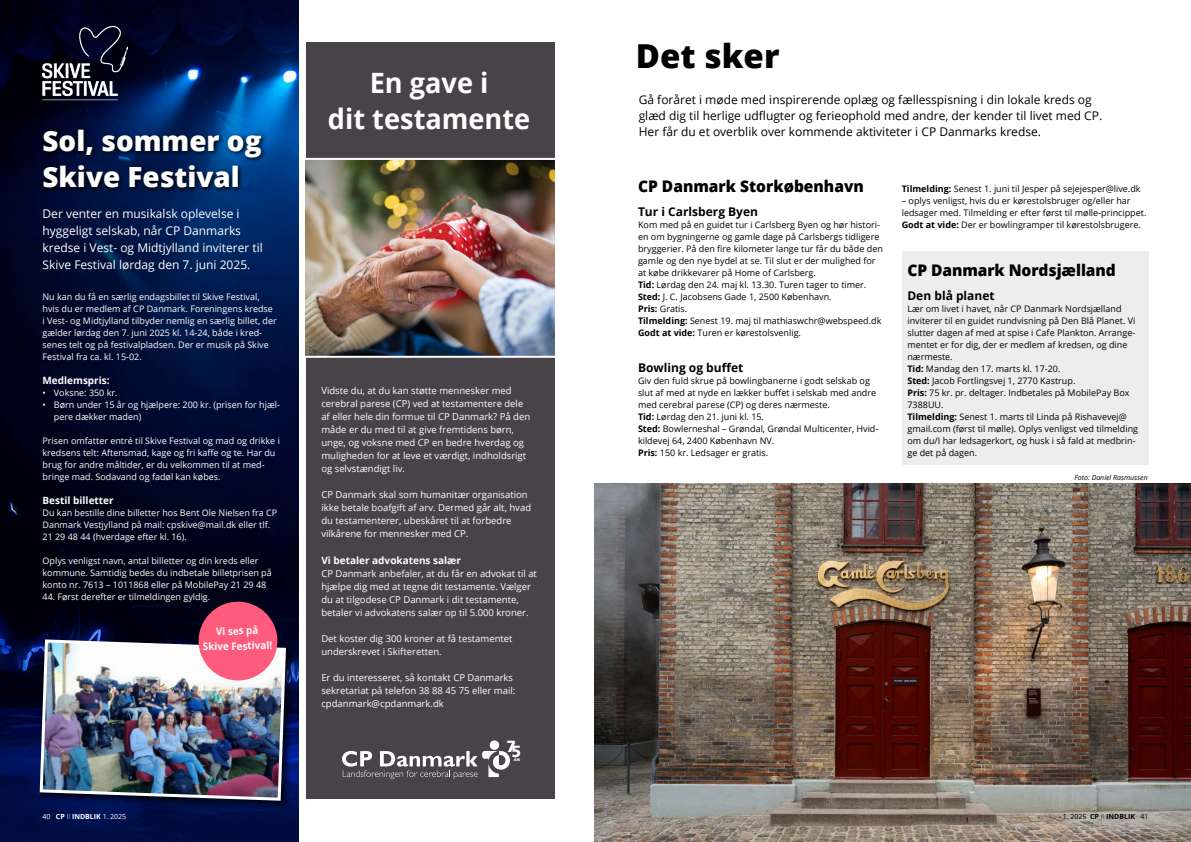
<style>
.page{position:relative;width:1191px;height:842px;background:#fff}
.page>*{position:absolute;margin:0;border:0;box-sizing:border-box;transform-origin:0 0}
.t1{font:800 33px "Open Sans";color:#000}
.t2{font:700 28px/36.3px "Open Sans";color:#fff;text-align:center}
.t3{font:800 27.8px/36.5px "Open Sans";color:#fff}
.t4{font:900 16.1px "Frutiger LT Std";color:#fff}
.t5{font:800 16px "Open Sans";color:#000}
.t6{font:12px/16px "Open Sans";color:#000}
.t7{font:12px/17px "Open Sans";color:#fff}
.t8{font:700 12px "Open Sans";color:#000}
.t9{font:700 10.4px/15.1px "Open Sans";color:#fff;text-align:center;scale:.95 1}
.t10{font:700 10px "Open Sans";color:#fff}
.t11{font:9.5px/13px "Open Sans";color:#fff}
.t12{font:9px/12px "Open Sans";color:#000}
.t13{font:9px/12px "Open Sans";color:#fff}
.t14{font:italic 7px "Open Sans";color:#000}
.t15{font:700 7px "Open Sans";color:#fff}
.t16{font:700 7px "Open Sans";color:#000}
.t17{font:700 3.9px "Gill Sans";color:#fff;scale:1.05 1}
.s1{font-weight:700}
.s2{font-weight:400}
.s3{font-weight:300}
</style>
<div class="page">
<div style="left:901px;top:251px;width:247px;height:214px;background:#ededed"></div>
<img style="left:594px;top:483px;width:597px;height:359px">
<img style="left:0;top:0;width:299px;height:842px">
<div style="left:38px;top:637px;width:258px;height:174px;background:#000;opacity:.75"></div>
<img style="left:38px;top:638px;width:249px;height:164px">
<svg style="left:40px;top:126px;width:227px;height:67px;background:#001b45"></svg>
<img style="left:43px;top:26px;width:85px;height:83px">
<svg style="left:198px;top:601px;width:80px;height:80px;background:#df627e"></svg>
<div style="left:306px;top:43px;width:248px;height:756px;background:#484348"></div>
<img style="left:306px;top:160px;width:249px;height:196px">
<hr style="left:304px;top:356px;width:291px;height:2px;background:#fff">
<hr style="left:303px;top:158px;width:293px;height:2px;background:#fff">
<svg style="left:342px;top:740px;width:168px;height:39px"></svg>
<h3 class="t3" style="left:43px;top:121px;width:220px">Sol, sommer og<br>Skive Festival</h3>
<h3 class="t7" style="left:43px;top:205px;width:222px">Der venter en musikalsk oplevelse i hyggeligt selskab, når CP Danmarks kredse i Vest- og Midtjylland inviterer til Skive Festival lørdag den 7. juni 2025.</h3>
<p class="t13" style="left:43px;top:291px;width:236px">Nu kan du få en særlig endagsbillet til Skive Festival, hvis du er medlem af CP Danmark. Foreningens kredse i Vest- og Midtjylland tilbyder nemlig en særlig billet, der gælder lørdag den 7. juni 2025 kl. 14-24, både i kred&shy;senes telt og på festivalpladsen. Der er musik på Skive Festival fra ca. kl. 15-02.</p>
<p class="t10" style="left:43px;top:373px;width:69px">Medlemspris:</p>
<p class="t13" style="left:43px;top:387px;width:77px">• Voksne: 350 kr.</p>
<p class="t13" style="left:54px;top:399px;width:228px;text-indent:-11px">• Børn under 15 år og hjælpere: 200 kr. (prisen for hjæl&shy;pere dækker maden)</p>
<p class="t13" style="left:43px;top:435px;width:239px">Prisen omfatter entré til Skive Festival og mad og drikke i kredsens telt: Aftensmad, kage og fri kaffe og te. Har du brug for andre måltider, er du velkommen til at med&shy;bringe mad. Sodavand og fadøl kan købes.</p>
<p class="t10" style="left:43px;top:493px;width:73px">Bestil billetter</p>
<p class="t13" style="left:43px;top:507px;width:236px">Du kan bestille dine billetter hos Bent Ole Nielsen fra CP<br>Danmark Vestjylland på mail: cpskive@mail.dk eller tlf.<br>21 29 48 44 (hverdage efter kl. 16).</p>
<p class="t13" style="left:43px;top:555px;width:231px">Oplys venligst navn, antal billetter og din kreds eller kommune. Samtidig bedes du indbetale billetprisen på konto nr. 7613 – 1011868 eller på MobilePay 21 29 48</p>
<p class="t13" style="left:43px;top:590px;width:169px">44. Først derefter er tilmeldingen gyldig.</p>
<p class="t9" style="left:202px;top:623px;width:74px;rotate:-1deg">Vi ses på<br>Skive Festival!</p>
<h2 class="t2" style="left:328px;top:64px;width:204px">En gave i<br>dit testamente</h2>
<p class="t11" style="left:321px;top:384px;width:210px">Vidste du, at du kan støtte mennesker med cerebral parese (CP) ved at testamentere dele af eller hele din formue til CP Danmark? På den måde er du med til at give fremtidens børn, unge, og voksne med CP en bedre hverdag og muligheden for at leve et værdigt, indholdsrigt og selvstændigt liv.</p>
<p class="t11" style="left:321px;top:488px;width:211px">CP Danmark skal som humanitær organisation ikke betale boafgift af arv. Dermed går alt, hvad du testamenterer, ubeskåret til at forbedre vilkårene for mennesker med CP.</p>
<p class="t10" style="left:321px;top:553px;width:141px">Vi betaler advokatens salær</p>
<p class="t11" style="left:321px;top:567px;width:217px">CP Danmark anbefaler, at du får en advokat til at hjælpe dig med at tegne dit testamente. Vælger du at tilgodese CP Danmark i dit testamente, betaler vi advokatens salær op til 5.000 kroner.</p>
<p class="t11" style="left:321px;top:632px;width:193px">Det koster dig 300 kroner at få testamentet underskrevet i Skifteretten.</p>
<p class="t11" style="left:321px;top:671px;width:195px">Er du interesseret, så kontakt CP Danmarks sekretariat på telefon 38 88 45 75 eller mail: cpdanmark@cpdanmark.dk</p>
<h3 class="t4" style="left:506px;top:739px;width:16px">75</h3>
<p class="t17" style="left:514px;top:757px;width:8px">ÅR</p>
<h1 class="t1" style="left:636px;top:31px;width:145px">Det sker</h1>
<h3 class="t6" style="left:639px;top:91px;width:465px">Gå foråret i møde med inspirerende oplæg og fællesspisning i din lokale kreds og glæd dig til herlige udflugter og ferieophold med andre, der kender til livet med CP.<br>Her får du et overblik over kommende aktiviteter i CP Danmarks kredse.</h3>
<h3 class="t5" style="left:638px;top:174px;width:227px">CP Danmark Storkøbenhavn</h3>
<h3 class="t8" style="left:638px;top:203px;width:122px">Tur i Carlsberg Byen</h3>
<p class="t12" style="left:638px;top:219px;width:246px">Kom med på en guidet tur i Carlsberg Byen og hør histori&shy;en om bygningerne og gamle dage på Carlsbergs tidligere bryggerier. På den fire kilometer lange tur får du både den gamle og den nye bydel at se. Til slut er der mulighed for at købe drikkevarer på Home of Carlsberg.<br><span class="s1">Tid:</span> Lørdag den 24. maj kl. 13.30. Turen tager to timer.<br><span class="s1">Sted:</span> J. C. Jacobsens Gade 1, 2500 København.<br><span class="s1">Pris:</span> Gratis.<br><span class="s1">Tilmelding:</span> Senest 19. maj til mathiaswchr@webspeed.dk <span class="s1">Godt at vide:</span> Turen er kørestolsvenlig.</p>
<h3 class="t8" style="left:638px;top:359px;width:107px">Bowling og buffet</h3>
<p class="t12" style="left:638px;top:375px;width:242px">Giv den fuld skrue på bowlingbanerne i godt selskab og slut af med at nyde en lækker buffet i selskab med andre med cerebral parese (CP) og deres nærmeste.<br><span class="s1">Tid:</span> Lørdag den 21. juni kl. 15.<br><span class="s1">Sted:</span> Bowlerneshal – Grøndal, Grøndal Multicenter, Hvid&shy;kildevej 64, 2400 København NV.<br><span class="s1">Pris:</span> 150 kr. Ledsager er gratis.</p>
<p class="t12" style="left:901px;top:183px;width:240px"><span class="s1">Tilmelding:</span> Senest 1. juni til Jesper på sejejesper@live.dk</p>
<p class="t12" style="left:901px;top:195px;width:246px">– oplys venligst, hvis du er kørestolsbruger og/eller har ledsager med. Tilmelding er efter først til mølle-princippet.<br><span class="s1">Godt at vide:</span> Der er bowlingramper til kørestolsbrugere.</p>
<h3 class="t5" style="left:907px;top:258px;width:210px">CP Danmark Nordsjælland</h3>
<h3 class="t8" style="left:907px;top:287px;width:89px">Den blå planet</h3>
<p class="t12" style="left:907px;top:303px;width:232px">Lær om livet i havet, når CP Danmark Nordsjælland inviterer til en guidet rundvisning på Den Blå Planet. Vi slutter dagen af med at spise i Cafe Plankton. Arrange&shy;mentet er for dig, der er medlem af kredsen, og dine nærmeste.<br><span class="s1">Tid:</span> Mandag den 17. marts kl. 17-20.<br><span class="s1">Sted:</span> Jacob Fortlingsvej 1, 2770 Kastrup.<br><span class="s1">Pris:</span> 75 kr. pr. deltager. Indbetales på MobilePay Box 7388UU.<br><span class="s1">Tilmelding:</span> Senest 1. marts til Linda på Rishavevej@ gmail.com (først til mølle). Oplys venligst ved tilmelding om du/I har ledsagerkort, og husk i så fald at medbrin&shy;ge det på dagen.</p>
<p class="t14" style="left:1074px;top:472px;width:75px">Foto: Daniel Rasmussen</p>
<p class="t15" style="left:43px;top:811px;width:85px"><span class="s2">40</span> CP <span class="s3">II</span> INDBLIK <span class="s2">1. 2025</span></p>
<p class="t16" style="left:1062px;top:811px;width:87px"><span class="s2">1. 2025</span> CP <span class="s3">II</span> INDBLIK <span class="s2">41</span></p>
</div>
